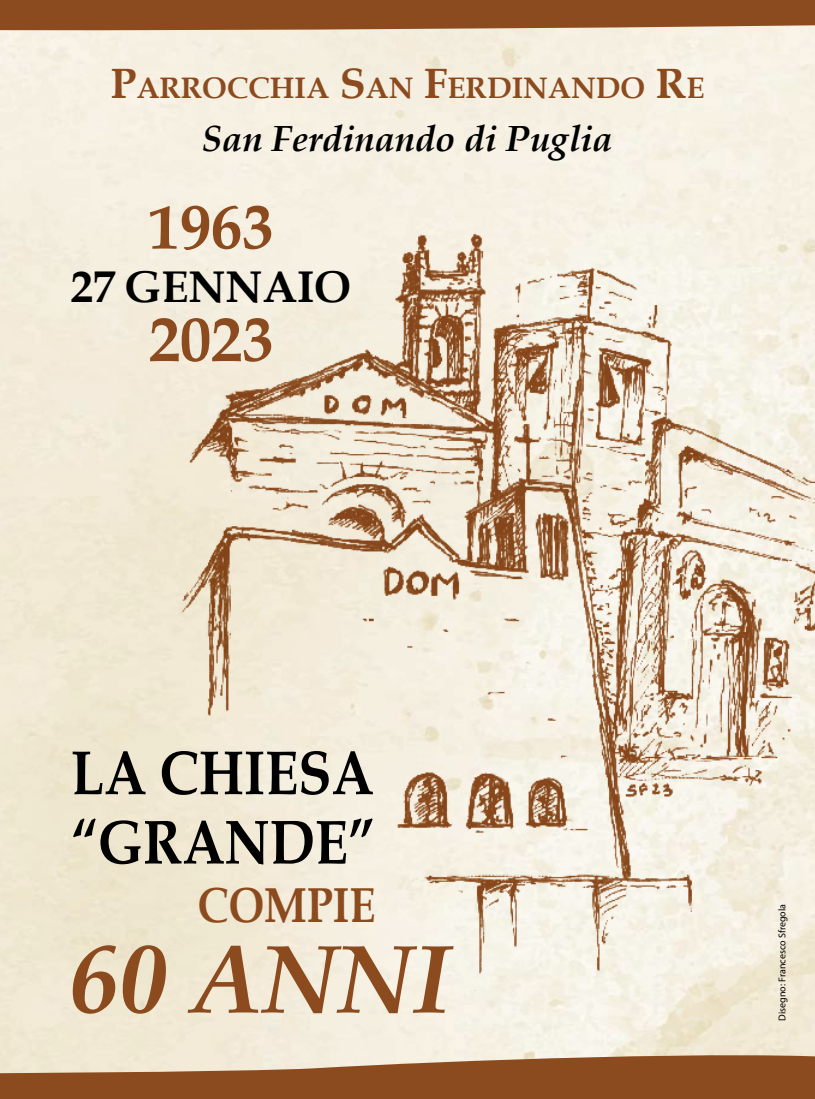
<style>
.page{position:relative;width:815px;height:1099px;background:#fff}
.page>*{position:absolute;margin:0;border:0;box-sizing:border-box;transform-origin:0 0}
.t1{font:italic 700 97.25px "Book Antiqua";color:#8c4b1e}
.t2{font:700 62.25px "Book Antiqua";color:#000;scale:.87 1}
.t3{font:700 62px "Book Antiqua";color:#8c4b1e}
.t4{font:700 49px "Book Antiqua";color:#8c4b1e;scale:.87 1}
.t5{font:700 44.25px "Book Antiqua";color:#000}
.t6{font:italic 700 36.25px "Book Antiqua";color:#000}
.t7{font:700 29.75px "Book Antiqua";color:#8c4b1e}
.t8{font:10px "Myriad Pro";color:#000}
.s1{font-size:42.25px}
</style>
<div class="page">
<img style="left:149px;top:203px;width:666px;height:798px">
<svg style="left:0;top:0;width:815px;height:45px;background:#b28665"></svg>
<svg style="left:0;top:1049px;width:815px;height:49px;background:#ab7c57"></svg>
<p class="t7" style="left:111px;top:71px;width:595px"><span class="s1">P</span>ARROCCHIA <span class="s1">S</span>AN <span class="s1">F</span>ERDINANDO <span class="s1">R</span>E</p>
<p class="t6" style="left:202px;top:118px;width:412px">San Ferdinando di Puglia</p>
<p class="t3" style="left:149px;top:191px;width:126px">1963</p>
<p class="t5" style="left:71px;top:261px;width:282px">27 GENNAIO</p>
<p class="t3" style="left:149px;top:304px;width:126px">2023</p>
<p class="t2" style="left:71px;top:736px;width:349px">LA CHIESA</p>
<p class="t2" style="left:71px;top:806px;width:351px">“GRANDE”</p>
<p class="t4" style="left:198px;top:876px;width:206px">COMPIE</p>
<p class="t1" style="left:71px;top:922px;width:382px">60 ANNI</p>
<p class="t8" style="left:776px;top:1020px;width:118px;rotate:-90deg">Disegno: Francesco Sfregola</p>
</div>
